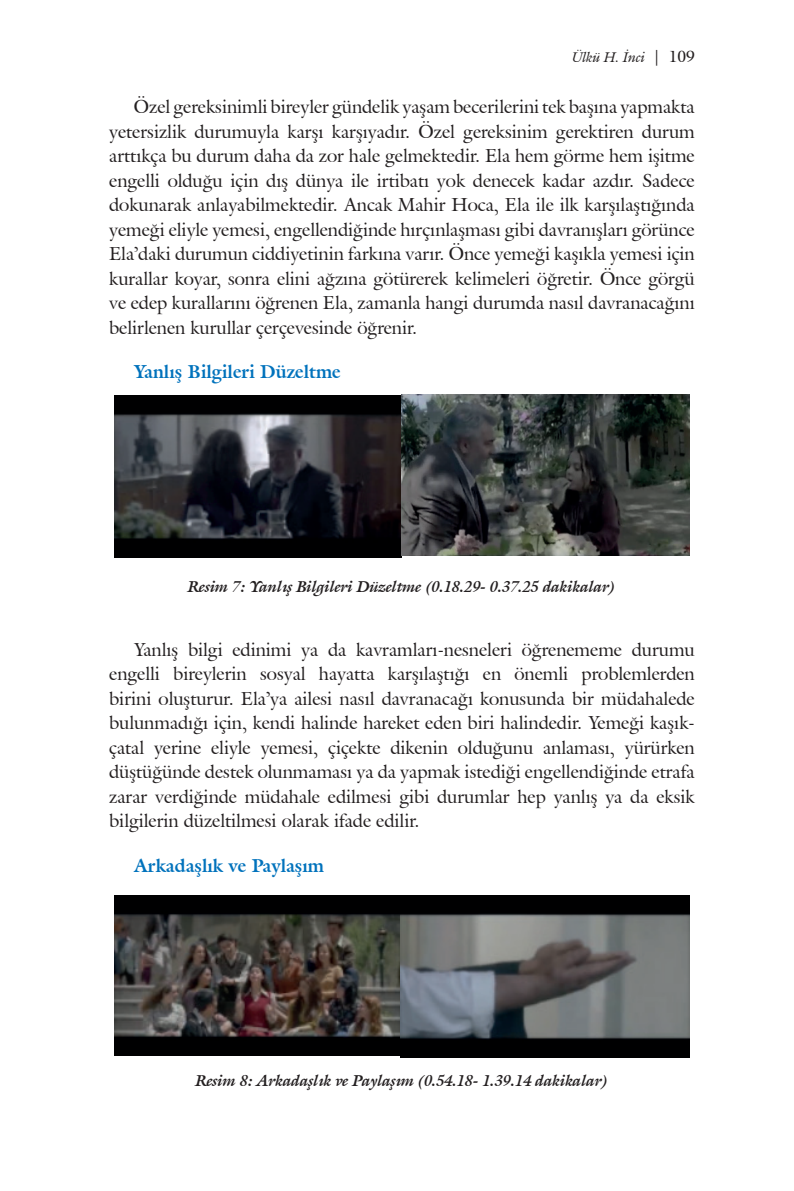
<style>
.page{position:relative;width:794px;height:1191px;background:#fff}
.page>*{position:absolute;margin:0;border:0;box-sizing:border-box;transform-origin:0 0}
.t1{font:18.38px/24.5px "Galliard IT Cby BT";color:#231f20;text-align:justify}
.t2{font:700 18.38px "Galliard IT Cby BT";color:#0072bc}
.t3{font:italic 700 15.75px "Galliard IT Cby BT";color:#231f20}
.t4{font:italic 14px "Galliard IT Cby BT";color:#231f20}
.s1{font-style:normal;font-size:15.75px}
</style>
<div class="page">
<img style="left:114px;top:396px;width:288px;height:161px">
<img style="left:402px;top:394px;width:288px;height:161px">
<img style="left:114px;top:895px;width:575px;height:162px">
<p class="t4" style="left:572px;top:47px;width:124px">Ülkü H. İnci <span class="s1">| 109</span></p>
<p class="t1" style="left:109px;top:94px;width:587px;text-indent:25px">Özel gereksinimli bireyler gündelik yaşam becerilerini tek başına yapmakta yetersizlik durumuyla karşı karşıyadır. Özel gereksinim gerektiren durum arttıkça bu durum daha da zor hale gelmektedir. Ela hem görme hem işitme engelli olduğu için dış dünya ile irtibatı yok denecek kadar azdır. Sadece dokunarak anlayabilmektedir. Ancak Mahir Hoca, Ela ile ilk karşılaştığında yemeği eliyle yemesi, engellendiğinde hırçınlaşması gibi davranışları görünce Ela’daki durumun ciddiyetinin farkına varır. Önce yemeği kaşıkla yemesi için kurallar koyar, sonra elini ağzına götürerek kelimeleri öğretir. Önce görgü ve edep kurallarını öğrenen Ela, zamanla hangi durumda nasıl davranacağını belirlenen kurullar çerçevesinde öğrenir.</p>
<p class="t2" style="left:134px;top:360px;width:208px">Yanlış Bilgileri Düzeltme</p>
<p class="t3" style="left:188px;top:576px;width:429px">Resim 7: Yanlış Bilgileri Düzeltme (0.18.29- 0.37.25 dakikalar)</p>
<p class="t1" style="left:109px;top:637px;width:587px;text-indent:25px">Yanlış bilgi edinimi ya da kavramları-nesneleri öğrenememe durumu engelli bireylerin sosyal hayatta karşılaştığı en önemli problemlerden birini oluşturur. Ela’ya ailesi nasıl davranacağı konusunda bir müdahalede bulunmadığı için, kendi halinde hareket eden biri halindedir. Yemeği kaşık&shy;çatal yerine eliyle yemesi, çiçekte dikenin olduğunu anlaması, yürürken düştüğünde destek olunmaması ya da yapmak istediği engellendiğinde etrafa zarar verdiğinde müdahale edilmesi gibi durumlar hep yanlış ya da eksik bilgilerin düzeltilmesi olarak ifade edilir.</p>
<p class="t2" style="left:134px;top:853px;width:192px">Arkadaşlık ve Paylaşım</p>
<p class="t3" style="left:196px;top:1069px;width:414px">Resim 8: Arkadaşlık ve Paylaşım (0.54.18- 1.39.14 dakikalar)</p>
</div>
